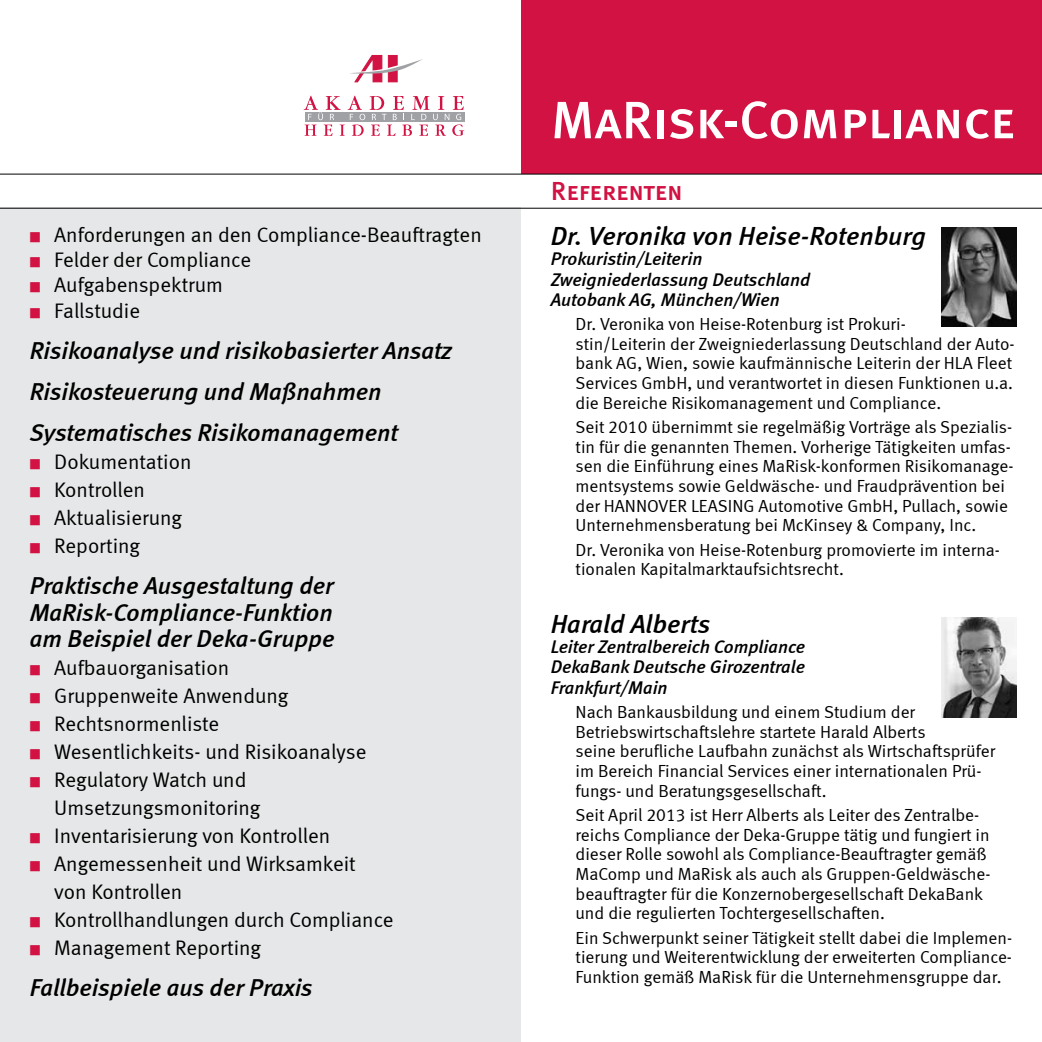
<style>
.page{position:relative;width:1042px;height:1042px;background:#fff}
.page>*{position:absolute;margin:0;border:0;box-sizing:border-box;transform-origin:0 0}
.t1{font:52.5px "Meta Medium LF Caps";color:#fff}
.t2{font:italic 26.25px "Meta Medium LF";color:#000}
.t3{font:26.25px "Meta Medium LF Caps";color:#d11242}
.t4{font:italic 24.5px/41.1px "Meta Medium LF";color:#000}
.t5{font:21px/28px "Meta Normal LF";color:#000}
.t6{font:italic 18.38px/20.1px "Meta Medium LF";color:#000}
.t7{font:17.5px/19.6px "Meta Normal LF";color:#000}
.s1{color:#d11242}
</style>
<div class="page">
<div style="left:0;top:208px;width:521px;height:834px;background:#e6e7e8"></div>
<div style="left:521px;top:0;width:521px;height:174px;background:#d11242"></div>
<svg style="left:350px;top:55px;width:73px;height:27px"></svg>
<svg style="left:304px;top:96px;width:160px;height:40px"></svg>
<hr style="left:0;top:174px;width:1042px;height:1px;background:#000">
<img style="left:942px;top:618px;width:74px;height:99px">
<img style="left:942px;top:227px;width:74px;height:99px">
<hr style="left:0;top:208px;width:1042px;height:1px;background:#000">
<p class="t5" style="left:30px;top:220px;width:453px"><span class="s1">■</span> Anforderungen an den Compliance-Beauftragten</p>
<p class="t5" style="left:30px;top:245px;width:223px"><span class="s1">■</span> Felder der Compliance</p>
<p class="t5" style="left:30px;top:271px;width:195px"><span class="s1">■</span> Aufgabenspektrum</p>
<p class="t5" style="left:30px;top:296px;width:112px"><span class="s1">■</span> Fallstudie</p>
<h3 class="t4" style="left:30px;top:329px;width:423px">Risikoanalyse und risikobasierter Ansatz<br>Risikosteuerung und Maßnahmen<br>Systematisches Risikomanagement</h3>
<p class="t5" style="left:30px;top:448px;width:163px"><span class="s1">■</span> Dokumentation</p>
<p class="t5" style="left:30px;top:476px;width:117px"><span class="s1">■</span> Kontrollen</p>
<p class="t5" style="left:30px;top:504px;width:154px"><span class="s1">■</span> Aktualisierung</p>
<p class="t5" style="left:30px;top:532px;width:112px"><span class="s1">■</span> Reporting</p>
<h3 class="t4" style="left:30px;top:572px;width:306px;line-height:26.2px;text-align:justify">Praktische Ausgestaltung der MaRisk-Compliance-Funktion am Beispiel der Deka-Gruppe</h3>
<p class="t5" style="left:30px;top:653px;width:201px"><span class="s1">■</span> Aufbauorganisation</p>
<p class="t5" style="left:30px;top:681px;width:260px"><span class="s1">■</span> Gruppenweite Anwendung</p>
<p class="t5" style="left:30px;top:709px;width:191px"><span class="s1">■</span> Rechtsnormenliste</p>
<p class="t5" style="left:30px;top:737px;width:338px"><span class="s1">■</span> Wesentlichkeits- und Risikoanalyse</p>
<p class="t5" style="left:54px;top:765px;width:208px;text-indent:-24px"><span class="s1">■</span> Regulatory Watch und<br>Umsetzungsmonitoring</p>
<p class="t5" style="left:30px;top:821px;width:302px"><span class="s1">■</span> Inventarisierung von Kontrollen</p>
<p class="t5" style="left:54px;top:849px;width:303px;text-indent:-24px"><span class="s1">■</span> Angemessenheit und Wirksamkeit von Kontrollen</p>
<p class="t5" style="left:30px;top:905px;width:365px"><span class="s1">■</span> Kontrollhandlungen durch Compliance</p>
<p class="t5" style="left:30px;top:933px;width:233px"><span class="s1">■</span> Management Reporting</p>
<h3 class="t4" style="left:30px;top:966px;width:284px">Fallbeispiele aus der Praxis</h3>
<h1 class="t1" style="left:551px;top:90px;width:465px">MaRisk-Compliance</h1>
<h2 class="t3" style="left:551px;top:176px;width:133px">Referenten</h2>
<h2 class="t2" style="left:551px;top:221px;width:377px">Dr. Veronika von Heise-Rotenburg</h2>
<p class="t6" style="left:551px;top:249px;width:261px">Prokuristin/Leiterin<br>Zweigniederlassung Deutschland<br>Autobank AG, München/Wien</p>
<p class="t7" style="left:575px;top:314px;width:440px">Dr. Veronika von Heise-Rotenburg ist Prokuri-<br>stin/Leiterin der Zweigniederlassung Deutschland der Auto&shy;bank AG, Wien, sowie kaufmännische Leiterin der HLA Fleet Services GmbH, und verantwortet in diesen Funktionen u.a. die Bereiche Risikomanagement und Compliance.</p>
<p class="t7" style="left:575px;top:417px;width:439px">Seit 2010 übernimmt sie regelmäßig Vorträge als Spezialis&shy;tin für die genannten Themen. Vorherige Tätigkeiten umfas&shy;sen die Einführung eines MaRisk-konformen Risikomanage&shy;mentsystems sowie Geldwäsche- und Fraudprävention bei der HANNOVER LEASING Automotive GmbH, Pullach, sowie Unternehmensberatung bei McKinsey &amp; Company, Inc.</p>
<p class="t7" style="left:575px;top:540px;width:426px">Dr. Veronika von Heise-Rotenburg promovierte im interna&shy;tionalen Kapitalmarktaufsichtsrecht.</p>
<h2 class="t2" style="left:551px;top:608px;width:161px">Harald Alberts</h2>
<p class="t6" style="left:551px;top:636px;width:256px;text-align:justify">Leiter Zentralbereich Compliance DekaBank Deutsche Girozentrale Frankfurt/Main</p>
<p class="t7" style="left:575px;top:702px;width:421px">Nach Bankausbildung und einem Studium der Betriebswirtschaftslehre startete Harald Alberts<br>seine berufliche Laufbahn zunächst als Wirtschaftsprüfer im Bereich Financial Services einer internationalen Prü&shy;fungs- und Beratungsgesellschaft.</p>
<p class="t7" style="left:575px;top:805px;width:416px">Seit April 2013 ist Herr Alberts als Leiter des Zentralbe&shy;reichs Compliance der Deka-Gruppe tätig und fungiert in dieser Rolle sowohl als Compliance-Beauftragter gemäß MaComp und MaRisk als auch als Gruppen-Geldwäsche&shy;beauftragter für die Konzernobergesellschaft DekaBank und die regulierten Tochtergesellschaften.</p>
<p class="t7" style="left:575px;top:927px;width:438px;text-align:justify">Ein Schwerpunkt seiner Tätigkeit stellt dabei die Implemen&shy;tierung und Weiterentwicklung der erweiterten Compliance-Funktion gemäß MaRisk für die Unternehmensgruppe dar.</p>
</div>
